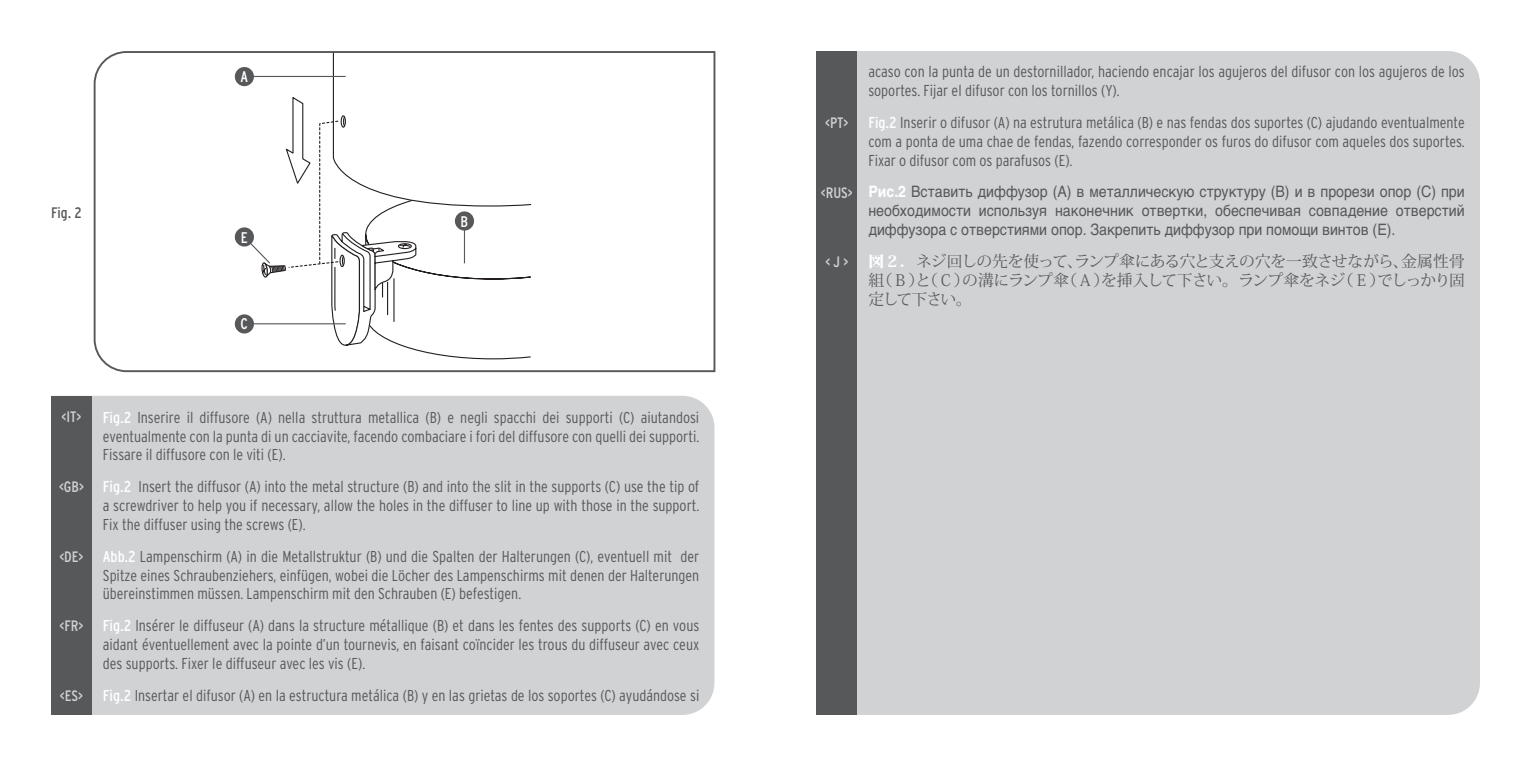
<style>
.page{position:relative;width:1531px;height:766px;background:#fff}
.page>*{position:absolute;margin:0;border:0;box-sizing:border-box;transform-origin:0 0}
.t1{font:300 condensed 15.75px/18.9px "Interstate";color:#57585a;text-align:justify}
.t2{font:15.75px/18.9px "Helvetica";color:#57585a;text-align:justify;scale:.9 1}
.t3{font:15.75px/18.9px "Koz Min Pro";letter-spacing:-.05em;color:#57585a;text-align:justify}
.t4{font:condensed 15.53px "Interstate";color:#fff}
.t5{font:condensed 15.3px "Interstate";color:#57585a}
.t6{font:condensed 15.08px "Interstate";color:#d1d2d4}
.s1{font-weight:400;color:#fff}
.s2{font-family:"Helvetica Cyr";font-weight:700;color:#fff}
.s3{font-weight:700;color:#fff}
.s4{font-weight:800;color:#fff}
</style>
<div class="page">
<svg style="left:93px;top:51px;width:623px;height:322px"></svg>
<div style="left:92px;top:395px;width:622px;height:319px;background:#d1d2d4"></div>
<div style="left:51px;top:395px;width:41px;height:319px;background:#57585a"></div>
<div style="left:857px;top:51px;width:623px;height:663px;background:#d1d2d4"></div>
<div style="left:816px;top:51px;width:41px;height:663px;background:#57585a"></div>
<hr style="left:244px;top:76px;width:102px;height:1px;background:#57585a">
<div style="left:235px;top:67px;width:19px;height:19px;background:#57585a;border-radius:50%"></div>
<div style="left:235px;top:314px;width:19px;height:19px;background:#57585a;border-radius:50%"></div>
<svg style="left:243px;top:96px;width:288px;height:263px"></svg>
<div style="left:235px;top:227px;width:19px;height:19px;background:#57585a;border-radius:50%"></div>
<p class="t4" style="left:240px;top:68px;width:9px">A</p>
<p class="t5" style="left:51px;top:204px;width:32px">Fig. 2</p>
<p class="t4" style="left:241px;top:228px;width:8px">E</p>
<p class="t4" style="left:241px;top:315px;width:9px">C</p>
<p class="t4" style="left:460px;top:212px;width:9px">B</p>
<p class="t6" style="left:62px;top:408px;width:21px">&lt;IT&gt;</p>
<p class="t6" style="left:59px;top:478px;width:26px">&lt;GB&gt;</p>
<p class="t6" style="left:59px;top:548px;width:26px">&lt;DE&gt;</p>
<p class="t6" style="left:60px;top:617px;width:25px">&lt;FR&gt;</p>
<p class="t6" style="left:60px;top:686px;width:25px">&lt;ES&gt;</p>
<p class="t1" style="left:103px;top:407px;width:598px"><span class="s1">Fig.2</span> Inserire il diffusore (A) nella struttura metallica (B) e negli spacchi dei supporti (C) aiutandosi eventualmente con la punta di un cacciavite, facendo combaciare i fori del diffusore con quelli dei supporti.<br>Fissare il diffusore con le viti (E).</p>
<p class="t1" style="left:103px;top:477px;width:598px"><span class="s1">Fig.2</span> Insert the diffusor (A) into the metal structure (B) and into the slit in the supports (C) use the tip of a screwdriver to help you if necessary, allow the holes in the diffuser to line up with those in the support.<br>Fix the diffuser using the screws (E).</p>
<p class="t1" style="left:103px;top:546px;width:598px"><span class="s1">Abb.2</span> Lampenschirm (A) in die Metallstruktur (B) und die Spalten der Halterungen (C), eventuell mit der Spitze eines Schraubenziehers, einfügen, wobei die Löcher des Lampenschirms mit denen der Halterungen übereinstimmen müssen. Lampenschirm mit den Schrauben (E) befestigen.</p>
<p class="t1" style="left:103px;top:616px;width:598px"><span class="s1">Fig.2</span> Insérer le diffuseur (A) dans la structure métallique (B) et dans les fentes des supports (C) en vous aidant éventuellement avec la pointe d’un tournevis, en faisant coïncider les trous du diffuseur avec ceux des supports. Fixer le diffuseur avec les vis (E).</p>
<p class="t1" style="left:103px;top:685px;width:598px"><span class="s1">Fig.2</span> Insertar el difusor (A) en la estructura metálica (B) y en las grietas de los soportes (C) ayudándose si</p>
<p class="t6" style="left:825px;top:114px;width:25px">&lt;PT&gt;</p>
<p class="t6" style="left:821px;top:184px;width:33px">&lt;RUS&gt;</p>
<p class="t6" style="left:825px;top:253px;width:25px">&lt; J &gt;</p>
<p class="t1" style="left:868px;top:62px;width:598px">acaso con la punta de un destornillador, haciendo encajar los agujeros del difusor con los agujeros de los soportes. Fijar el difusor con los tornillos (Y).</p>
<p class="t1" style="left:868px;top:113px;width:598px"><span class="s1">Fig.2</span> Inserir o difusor (A) na estrutura metálica (B) e nas fendas dos suportes (C) ajudando eventualmente com a ponta de uma chae de fendas, fazendo corresponder os furos do difusor com aqueles dos suportes.<br>Fixar o difusor com os parafusos (E).</p>
<p class="t2" style="left:868px;top:183px;width:664px"><span class="s2">Рис</span><span class="s3">.2</span> Вставить диффузор (A) в металлическую структуру (B) и в прорези опор (C) при необходимости используя наконечник отвертки, обеспечивая совпадение отверстий диффузора с отверстиями опор. Закрепить диффузор при помощи винтов (E).</p>
<p class="t3" style="left:868px;top:251px;width:598px"><span class="s4">図２．</span>ネジ回しの先を使って、ランプ傘にある穴と支えの穴を一致させながら、金属性骨組（Ｂ）と（Ｃ）の溝にランプ傘（Ａ）を挿入して下さい。ランプ傘をネジ（Ｅ）でしっかり固定して下さい。</p>
</div>
